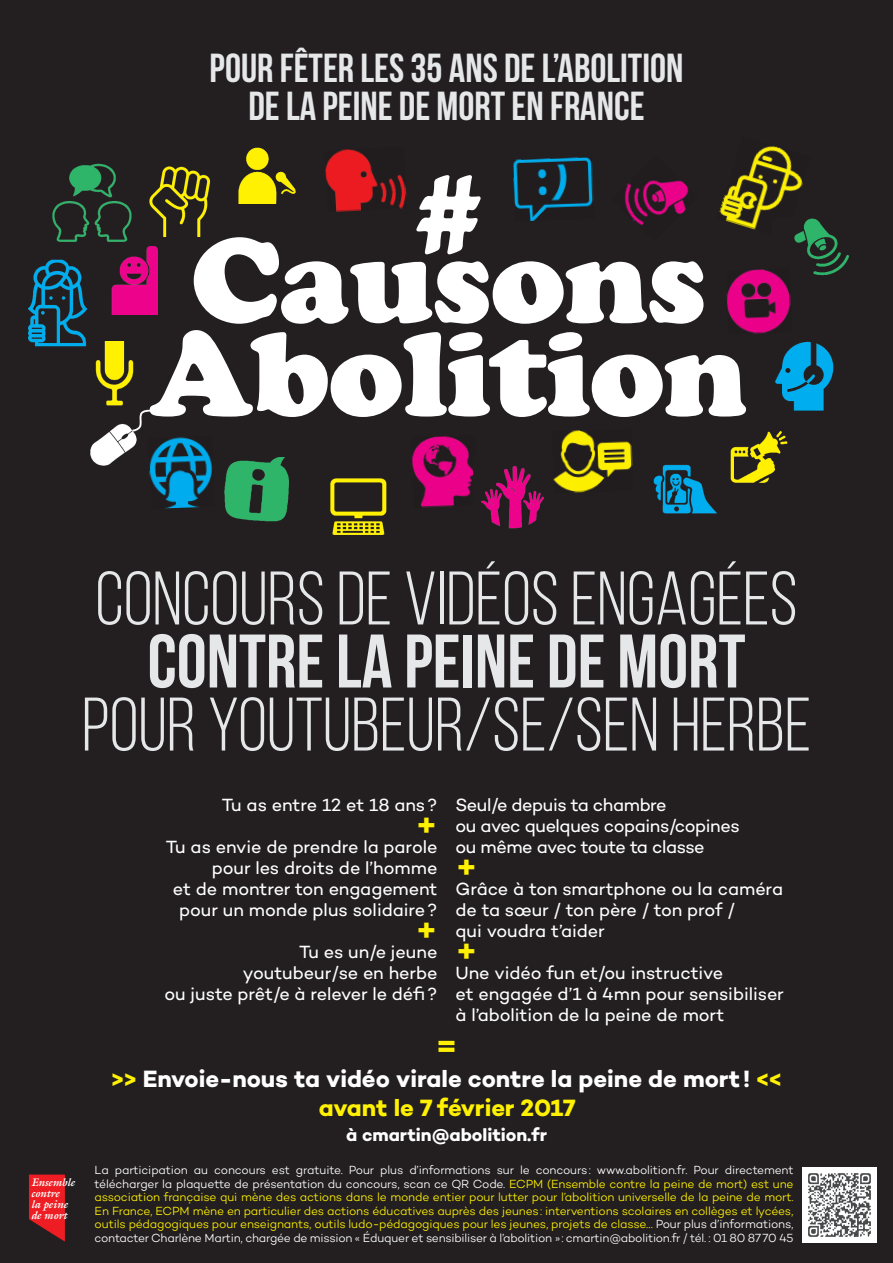
<style>
.page{position:relative;width:893px;height:1263px;background:#231f20}
.page>*{position:absolute;margin:0;border:0;box-sizing:border-box;transform-origin:0 0}
.t1{font:900 124.8px/93.2px "Cooper";letter-spacing:-.01em;color:#fff;text-align:center}
.t2{font:75.6px "Bebas Neue";color:#e6e7e9}
.t3{font:700 75.6px "Bebas Neue";color:#e6e7e9}
.t4{font:700 40.5px/37.5px "Bebas Neue";color:#e6e7e9;text-align:center}
.t5{font:700 33px "Campton";color:#fff101}
.t6{font:700 24px/28.8px "Campton";letter-spacing:-.005em;color:#fff;text-align:center}
.t7{font:18px/21px "Campton";letter-spacing:-.01em;color:#fff}
.t8{font:700 18px "Campton";color:#fff}
.t9{font:300 12px/13.5px "Campton";letter-spacing:-.02em;color:#fff101;text-align:justify}
.t10{font:italic 700 11.1px/11.1px "Galliard";letter-spacing:-.01em;color:#fff}
.s1{color:#fff101}
.s2{color:#fff}
</style>
<div class="page">
<div style="left:16px;top:1164px;width:66px;height:86px;background:#231f20"></div>
<svg style="left:29px;top:1174px;width:36px;height:67px"></svg>
<img style="left:802px;top:1168px;width:74px;height:74px">
<div style="left:0;top:122px;width:893px;height:444px;background:#231f20"></div>
<img style="left:325px;top:149px;width:82px;height:63px">
<img style="left:719px;top:146px;width:92px;height:84px">
<img style="left:95px;top:341px;width:39px;height:65px">
<div style="left:772px;top:219px;width:77px;height:57px;background:#231f20"></div>
<img style="left:794px;top:219px;width:55px;height:57px">
<img style="left:776px;top:342px;width:57px;height:68px">
<img style="left:730px;top:431px;width:58px;height:52px">
<img style="left:238px;top:147px;width:57px;height:56px">
<img style="left:91px;top:409px;width:64px;height:57px">
<img style="left:112px;top:246px;width:46px;height:69px">
<svg style="left:513px;top:157px;width:81px;height:64px"></svg>
<img style="left:624px;top:180px;width:65px;height:45px">
<img style="left:553px;top:430px;width:80px;height:63px">
<img style="left:411px;top:436px;width:62px;height:72px">
<svg style="left:141px;top:435px;width:14px;height:31px"></svg>
<img style="left:148px;top:436px;width:65px;height:73px">
<svg style="left:794px;top:268px;width:6px;height:8px"></svg>
<img style="left:726px;top:269px;width:65px;height:65px">
<img style="left:149px;top:166px;width:62px;height:71px">
<img style="left:654px;top:464px;width:63px;height:50px">
<img style="left:481px;top:466px;width:63px;height:63px">
<img style="left:330px;top:479px;width:56px;height:56px">
<img style="left:225px;top:458px;width:64px;height:63px">
<img style="left:53px;top:164px;width:79px;height:78px">
<img style="left:29px;top:259px;width:59px;height:88px">
<div style="left:345px;top:370px;width:32px;height:36px;background:#fff;border-radius:50%"></div>
<div style="left:344px;top:369px;width:34px;height:38px;border:2px solid #fff;border-radius:50%"></div>
<div style="left:605px;top:372px;width:32px;height:37px;background:#fff;border-radius:50%"></div>
<div style="left:604px;top:371px;width:34px;height:39px;border:2px solid #fff;border-radius:50%"></div>
<div style="left:506px;top:279px;width:32px;height:36px;background:#fff;border-radius:50%"></div>
<div style="left:505px;top:278px;width:34px;height:38px;border:2px solid #fff;border-radius:50%"></div>
<div style="left:273px;top:373px;width:32px;height:37px;background:#fff;border-radius:50%"></div>
<div style="left:272px;top:372px;width:34px;height:39px;border:2px solid #fff;border-radius:50%"></div>
<svg style="left:359px;top:369px;width:16px;height:33px"></svg>
<svg style="left:619px;top:371px;width:16px;height:29px"></svg>
<svg style="left:520px;top:278px;width:16px;height:28px"></svg>
<svg style="left:287px;top:373px;width:16px;height:33px"></svg>
<h3 class="t4" style="left:210px;top:49px;width:475px">POUR FÊTER LES 35 ANS DE L’ABOLITION<br>DE LA PEINE DE MORT EN FRANCE</h3>
<h1 class="t1" style="left:411px;top:164px;width:76px">#</h1>
<h1 class="t1" style="left:150px;top:234px;width:599px">Causons<br>Abolition</h1>
<h2 class="t2" style="left:95px;top:558px;width:704px">CONCOURS DE VIDÉOS ENGAGÉES</h2>
<h2 class="t3" style="left:148px;top:620px;width:599px">CONTRE LA PEINE DE MORT</h2>
<h2 class="t2" style="left:82px;top:684px;width:731px">POUR YOUTUBEUR/SE/SEN HERBE</h2>
<p class="t10" style="left:31px;top:1177px;width:45px">Ensemble contre<br>la peine de mort</p>
<h3 class="t7" style="left:222px;top:794px;width:217px">Tu as entre 12 et 18 ans ?</h3>
<h3 class="t5" style="left:415px;top:804px;width:24px">+</h3>
<h3 class="t7" style="left:166px;top:836px;width:273px;text-align:right">Tu as envie de prendre la parole pour les droits de l’homme<br>et de montrer ton engagement pour un monde plus solidaire ?</h3>
<h3 class="t5" style="left:415px;top:909px;width:24px">+</h3>
<h3 class="t7" style="left:164px;top:941px;width:275px;text-align:right">Tu es un/e jeune<br>youtubeur/se en herbe<br>ou juste prêt/e à relever le défi ?</h3>
<h3 class="t7" style="left:455px;top:794px;width:286px">Seul/e depuis ta chambre<br>ou avec quelques copains/copines ou même avec toute ta classe</h3>
<h3 class="t5" style="left:455px;top:846px;width:24px">+</h3>
<h3 class="t7" style="left:455px;top:878px;width:329px">Grâce à ton smartphone ou la caméra de ta sœur / ton père / ton prof /<br>qui voudra t’aider</h3>
<h3 class="t5" style="left:455px;top:930px;width:24px">+</h3>
<h3 class="t7" style="left:455px;top:962px;width:330px">Une vidéo fun et/ou instructive<br>et engagée d’1 à 4mn pour sensibiliser à l’abolition de la peine de mort</h3>
<h3 class="t5" style="left:435px;top:1024px;width:24px">=</h3>
<h3 class="t6" style="left:111px;top:1064px;width:672px"><span class="s1">&gt;&gt;</span> Envoie-nous ta vidéo virale contre la peine de mort ! <span class="s1">&lt;&lt; avant le 7 février 2017</span></h3>
<h3 class="t8" style="left:346px;top:1124px;width:202px">à cmartin@abolition.fr</h3>
<p class="t9" style="left:95px;top:1163px;width:700px"><span class="s2">La participation au concours est gratuite. Pour plus d’informations sur le concours : www.abolition.fr. Pour directement télécharger la plaquette de présentation du concours, scan ce QR Code.</span> ECPM (Ensemble contre la peine de mort) est une association française qui mène des actions dans le monde entier pour lutter pour l’abolition universelle de la peine de mort.<br>En France, ECPM mène en particulier des actions éducatives auprès des jeunes : interventions scolaires en collèges et lycées, outils pédagogiques pour enseignants, outils ludo-pédagogiques pour les jeunes, projets de classe… <span class="s2">Pour plus d’informations, contacter Charlène Martin, chargée de mission « Éduquer et sensibiliser à l’abolition » : cmartin@abolition.fr / tél. : 01 80 87 70 45</span></p>
</div>
